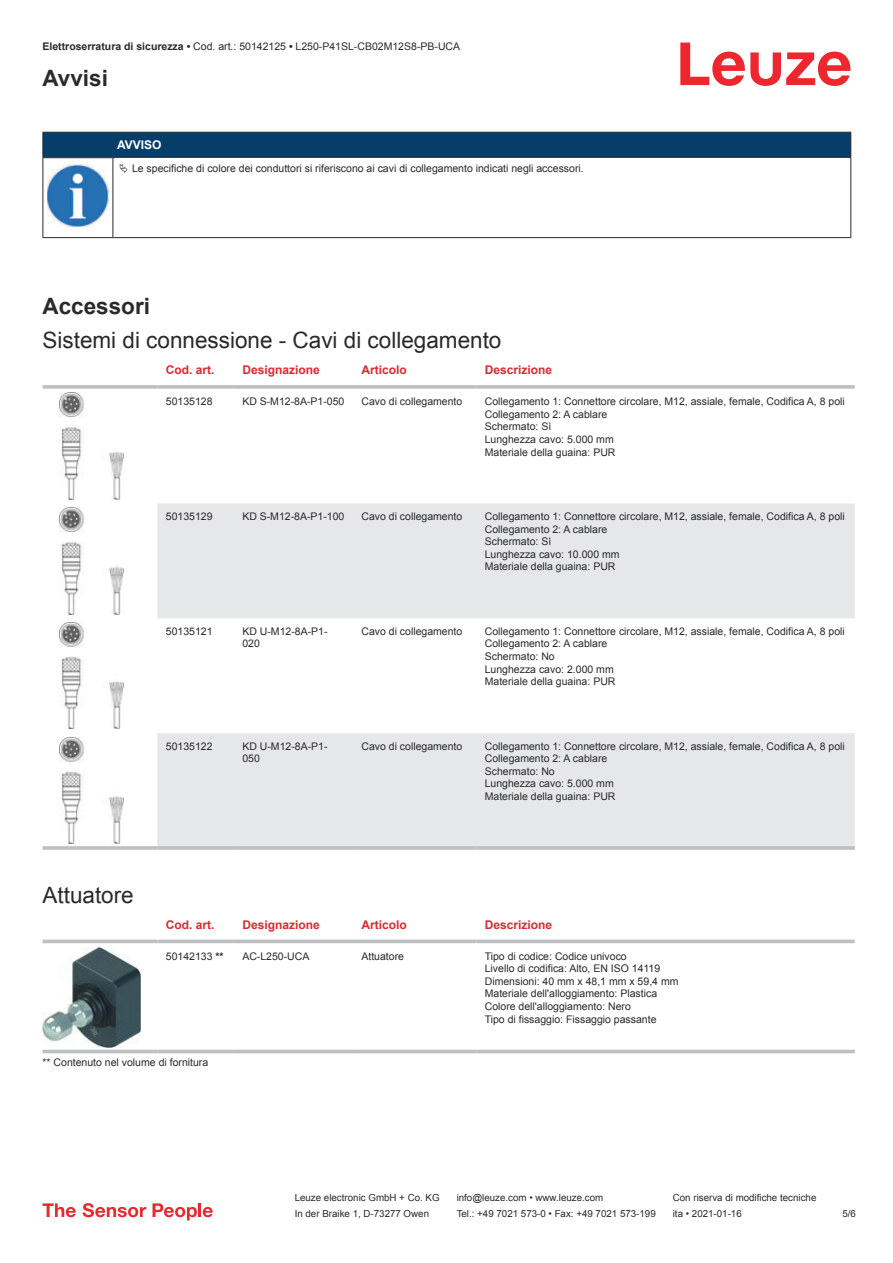
<style>
.page{position:relative;width:893px;height:1263px;background:#fff}
.page>*{position:absolute;margin:0;border:0;box-sizing:border-box;transform-origin:0 0}
.t1{font:22.5px "Arial";color:#2b292a}
.t2{font:700 22.5px "Arial";color:#2b292a}
.t3{font:700 12px "Arial";color:#db2a30}
.t4{font:700 12px "Arial";color:#fff}
.t5{font:10.5px/12.6px "Arial";color:#2b292a}
.t6{font:9.75px "Arial";color:#2b292a}
.s1{font-weight:700}
</style>
<div class="page">
<svg style="left:680px;top:43px;width:170px;height:43px"></svg>
<svg style="left:157px;top:503px;width:698px;height:343px;fill:#e6e7e9"></svg>
<svg style="left:43px;top:385px;width:114px;height:4px"></svg>
<svg style="left:157px;top:385px;width:77px;height:4px"></svg>
<svg style="left:234px;top:385px;width:119px;height:4px"></svg>
<svg style="left:353px;top:385px;width:123px;height:4px"></svg>
<svg style="left:476px;top:385px;width:379px;height:4px;background:#c3c5c7"></svg>
<hr style="left:43px;top:846px;width:114px;height:4px;background:#bdbfc1">
<hr style="left:157px;top:846px;width:77px;height:4px;background:#c4c5c7">
<hr style="left:234px;top:846px;width:119px;height:4px;background:#bdbfc1">
<svg style="left:353px;top:846px;width:123px;height:4px"></svg>
<hr style="left:476px;top:846px;width:379px;height:4px;background:#c4c5c7">
<img style="left:59px;top:393px;width:65px;height:106px">
<img style="left:59px;top:508px;width:65px;height:106px">
<img style="left:59px;top:622px;width:65px;height:107px">
<img style="left:59px;top:737px;width:65px;height:107px">
<svg style="left:43px;top:939px;width:812px;height:115px"></svg>
<hr style="left:43px;top:940px;width:114px;height:3px;background:#bdbfc1">
<hr style="left:157px;top:940px;width:77px;height:3px;background:#bdbfc1">
<hr style="left:234px;top:940px;width:119px;height:3px;background:#bdbfc1">
<hr style="left:353px;top:940px;width:123px;height:3px;background:#bdbfc1">
<hr style="left:476px;top:940px;width:379px;height:3px;background:#bdbfc1">
<hr style="left:43px;top:1050px;width:114px;height:3px;background:#bdbfc1">
<hr style="left:157px;top:1050px;width:77px;height:3px;background:#bdbfc1">
<hr style="left:234px;top:1050px;width:119px;height:3px;background:#bdbfc1">
<hr style="left:353px;top:1050px;width:123px;height:3px;background:#bdbfc1">
<hr style="left:476px;top:1050px;width:379px;height:3px;background:#bdbfc1">
<img style="left:43px;top:947px;width:97px;height:100px">
<svg style="left:43px;top:1203px;width:33px;height:14px"></svg>
<svg style="left:83px;top:1203px;width:63px;height:14px"></svg>
<svg style="left:153px;top:1203px;width:44px;height:17px"></svg>
<hr style="left:198px;top:1203px;width:3px;height:14px;background:#ed272d">
<svg style="left:203px;top:1207px;width:10px;height:10px"></svg>
<div style="left:43px;top:132px;width:808px;height:26px;background:#063d69"></div>
<hr style="left:113px;top:157px;width:738px;height:1px;background:#2b292a">
<hr style="left:43px;top:158px;width:1px;height:75px;background:#2b292a">
<hr style="left:113px;top:158px;width:1px;height:75px;background:#2b292a">
<hr style="left:850px;top:158px;width:1px;height:75px;background:#2b292a">
<hr style="left:43px;top:237px;width:70px;height:1px;background:#2b292a">
<hr style="left:113px;top:237px;width:738px;height:1px;background:#2b292a">
<img style="left:47px;top:164px;width:61px;height:63px">
<p class="t5" style="left:43px;top:41px;width:419px"><span class="s1">Elettroserratura di sicurezza •</span> Cod. art.: 50142125 <span class="s1">•</span> L250-P41SL-CB02M12S8-PB-UCA</p>
<h1 class="t2" style="left:43px;top:70px;width:67px">Avvisi</h1>
<p class="t4" style="left:117px;top:140px;width:46px">AVVISO</p>
<p class="t5" style="left:132px;top:163px;width:453px">Le specifiche di colore dei conduttori si riferiscono ai cavi di collegamento indicati negli accessori.</p>
<h1 class="t2" style="left:43px;top:298px;width:109px">Accessori</h1>
<h1 class="t1" style="left:43px;top:332px;width:460px">Sistemi di connessione - Cavi di collegamento</h1>
<p class="t3" style="left:166px;top:365px;width:50px">Cod. art.</p>
<p class="t3" style="left:242px;top:365px;width:79px">Designazione</p>
<p class="t3" style="left:361px;top:365px;width:47px">Articolo</p>
<p class="t3" style="left:485px;top:365px;width:69px">Descrizione</p>
<p class="t5" style="left:166px;top:396px;width:48px">50135128</p>
<p class="t5" style="left:242px;top:396px;width:104px">KD S-M12-8A-P1- 050</p>
<p class="t5" style="left:361px;top:396px;width:102px">Cavo di collegamento</p>
<p class="t5" style="left:485px;top:396px;width:362px">Collegamento 1: Connettore circolare, M12, assiale, female, Codifica A, 8 poli Collegamento 2: A cablare<br>Schermato: Sì<br>Lunghezza cavo: 5.000 mm<br>Materiale della guaina: PUR</p>
<p class="t5" style="left:166px;top:511px;width:48px">50135129</p>
<p class="t5" style="left:242px;top:511px;width:104px">KD S-M12-8A-P1- 100</p>
<p class="t5" style="left:361px;top:511px;width:102px">Cavo di collegamento</p>
<p class="t5" style="left:485px;top:511px;width:362px">Collegamento 1: Connettore circolare, M12, assiale, female, Codifica A, 8 poli Collegamento 2: A cablare<br>Schermato: Sì<br>Lunghezza cavo: 10.000 mm<br>Materiale della guaina: PUR</p>
<p class="t5" style="left:166px;top:626px;width:48px">50135121</p>
<p class="t5" style="left:242px;top:626px;width:87px">KD U-M12-8A-P1-<br>020</p>
<p class="t5" style="left:361px;top:626px;width:102px">Cavo di collegamento</p>
<p class="t5" style="left:485px;top:626px;width:362px">Collegamento 1: Connettore circolare, M12, assiale, female, Codifica A, 8 poli Collegamento 2: A cablare<br>Schermato: No<br>Lunghezza cavo: 2.000 mm<br>Materiale della guaina: PUR</p>
<p class="t5" style="left:166px;top:740px;width:48px">50135122</p>
<p class="t5" style="left:242px;top:740px;width:87px">KD U-M12-8A-P1-<br>050</p>
<p class="t5" style="left:361px;top:740px;width:102px">Cavo di collegamento</p>
<p class="t5" style="left:485px;top:740px;width:362px">Collegamento 1: Connettore circolare, M12, assiale, female, Codifica A, 8 poli Collegamento 2: A cablare<br>Schermato: No<br>Lunghezza cavo: 5.000 mm<br>Materiale della guaina: PUR</p>
<h1 class="t1" style="left:43px;top:886px;width:93px">Attuatore</h1>
<p class="t3" style="left:166px;top:920px;width:50px">Cod. art.</p>
<p class="t3" style="left:242px;top:920px;width:79px">Designazione</p>
<p class="t3" style="left:361px;top:920px;width:47px">Articolo</p>
<p class="t3" style="left:485px;top:920px;width:69px">Descrizione</p>
<p class="t5" style="left:166px;top:951px;width:59px">50142133 <span class="s1">**</span></p>
<p class="t5" style="left:242px;top:951px;width:69px">AC-L250-UCA</p>
<p class="t5" style="left:361px;top:951px;width:44px">Attuatore</p>
<p class="t5" style="left:485px;top:951px;width:195px">Tipo di codice: Codice univoco<br>Livello di codifica: Alto, EN ISO 14119<br>Dimensioni: 40 mm x 48,1 mm x 59,4 mm Materiale dell'alloggiamento: Plastica Colore dell'alloggiamento: Nero<br>Tipo di fissaggio: Fissaggio passante</p>
<p class="t5" style="left:43px;top:1057px;width:167px">** Contenuto nel volume di fornitura</p>
<p class="t6" style="left:295px;top:1194px;width:146px">Leuze electronic GmbH + Co. KG</p>
<p class="t6" style="left:457px;top:1194px;width:148px">info@leuze.com • www.leuze.com</p>
<p class="t6" style="left:673px;top:1194px;width:145px">Con riserva di modifiche tecniche</p>
<p class="t6" style="left:295px;top:1210px;width:136px">In der Braike 1, D-73277 Owen</p>
<p class="t6" style="left:457px;top:1210px;width:201px">Tel.: +49 7021 573-0 • Fax: +49 7021 573-199</p>
<p class="t6" style="left:673px;top:1210px;width:70px">ita • 2021-01-16</p>
<p class="t6" style="left:842px;top:1210px;width:15px">5 /6</p>
</div>
